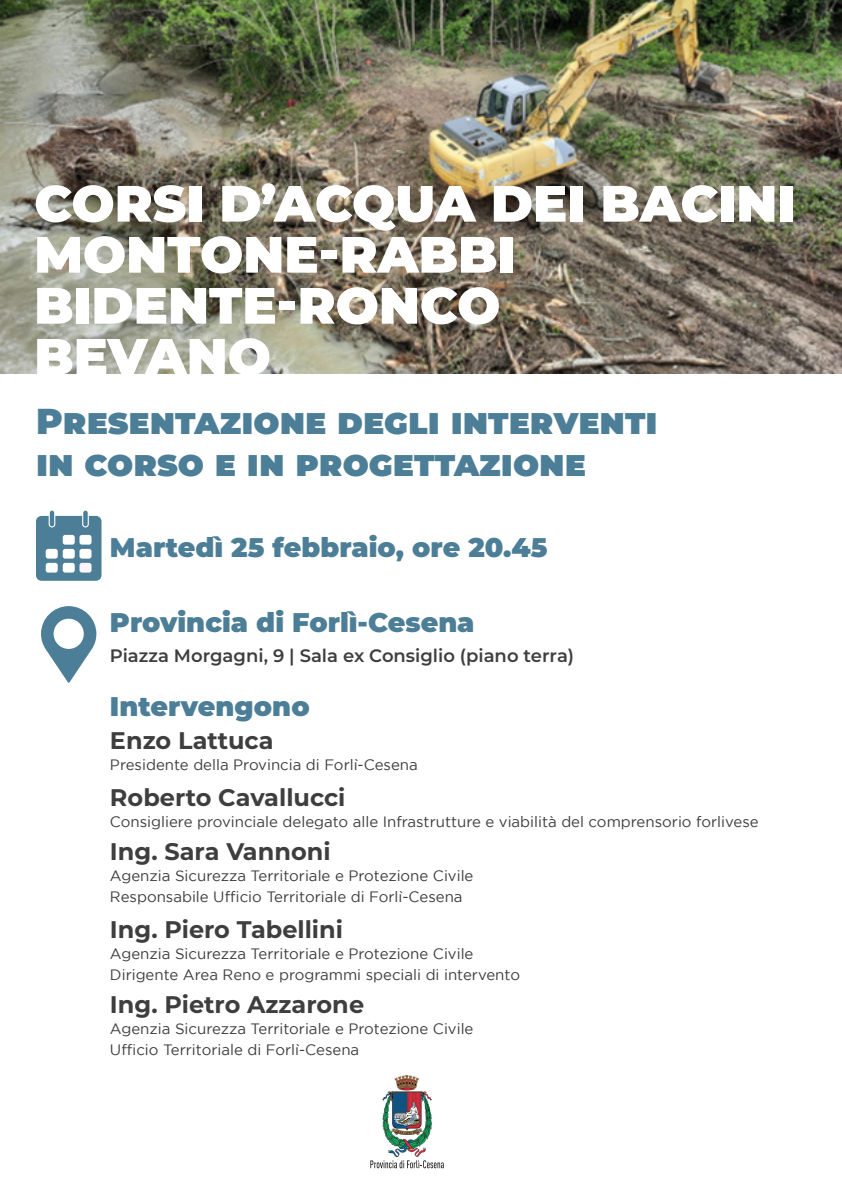
<style>
.page{position:relative;width:842px;height:1191px;background:#fff}
.page>*{position:absolute;margin:0;border:0;box-sizing:border-box;transform-origin:0 0}
.t1{font:900 51px "Montserrat";color:#fff}
.t2{font:900 36px "Montserrat";color:#4c7f97}
.t3{font:900 27px "Montserrat";color:#4c7f97}
.t4{font:700 24px "Montserrat";color:#3e3e3f}
.t5{font:600 18px "Montserrat";color:#3e3e3f}
.t6{font:15px "Gotham";color:#3e3e3f}
</style>
<div class="page">
<img style="left:0;top:0;width:842px;height:373px">
<svg style="left:36px;top:510px;width:65px;height:71px;background:#6e97aa"></svg>
<svg style="left:41px;top:532px;width:55px;height:43px;background:#55859c"></svg>
<div style="left:79px;top:535px;width:12px;height:9px;background:#fff;border-radius:2px"></div>
<div style="left:46px;top:549px;width:12px;height:9px;background:#fff;border-radius:2px"></div>
<div style="left:79px;top:549px;width:12px;height:9px;background:#fff;border-radius:2px"></div>
<div style="left:46px;top:563px;width:12px;height:9px;background:#fff;border-radius:2px"></div>
<div style="left:63px;top:535px;width:12px;height:9px;background:#fff;border-radius:2px"></div>
<div style="left:63px;top:549px;width:12px;height:9px;background:#fff;border-radius:2px"></div>
<div style="left:63px;top:563px;width:12px;height:9px;background:#fff;border-radius:2px"></div>
<div style="left:79px;top:563px;width:12px;height:9px;background:#fff5ff;border-radius:2px"></div>
<svg style="left:41px;top:606px;width:55px;height:76px"></svg>
<img style="left:383px;top:1075px;width:48px;height:81px">
<svg style="left:370px;top:1160px;width:74px;height:8px"></svg>
<p class="t1" style="left:34px;top:165px;width:762px">CORSI D’ACQUA DEI BACINI</p>
<p class="t1" style="left:34px;top:216px;width:483px">MONTONE-RABBI</p>
<p class="t1" style="left:34px;top:267px;width:467px">BIDENTE-RONCO</p>
<p class="t1" style="left:34px;top:318px;width:238px">BEVANO</p>
<p class="t2" style="left:36px;top:394px;width:623px">Presentazione degli interventi</p>
<p class="t2" style="left:36px;top:436px;width:551px">in corso e in progettazione</p>
<p class="t3" style="left:110px;top:527px;width:439px">Martedì 25 febbraio, ore 20.45</p>
<p class="t3" style="left:110px;top:602px;width:366px">Provincia di Forlì-Cesena</p>
<p class="t5" style="left:110px;top:642px;width:466px">Piazza Morgagni, 9 | Sala ex Consiglio (piano terra)</p>
<p class="t3" style="left:110px;top:686px;width:201px">Intervengono</p>
<p class="t4" style="left:110px;top:723px;width:165px">Enzo Lattuca</p>
<p class="t6" style="left:110px;top:756px;width:309px">Presidente della Provincia di Forlì-Cesena</p>
<p class="t4" style="left:110px;top:780px;width:237px">Roberto Cavallucci</p>
<p class="t6" style="left:110px;top:813px;width:650px">Consigliere provinciale delegato alle Infrastrutture e viabilità del comprensorio forlivese</p>
<p class="t4" style="left:110px;top:834px;width:222px">Ing. Sara Vannoni</p>
<p class="t6" style="left:110px;top:867px;width:365px">Agenzia Sicurezza Territoriale e Protezione Civile</p>
<p class="t6" style="left:110px;top:888px;width:354px">Responsabile Ufficio Territoriale di Forlì-Cesena</p>
<p class="t4" style="left:110px;top:912px;width:234px">Ing. Piero Tabellini</p>
<p class="t6" style="left:110px;top:945px;width:365px">Agenzia Sicurezza Territoriale e Protezione Civile</p>
<p class="t6" style="left:110px;top:966px;width:412px">Dirigente Area Reno e programmi speciali di intervento</p>
<p class="t4" style="left:110px;top:987px;width:256px">Ing. Pietro Azzarone</p>
<p class="t6" style="left:110px;top:1020px;width:365px">Agenzia Sicurezza Territoriale e Protezione Civile</p>
<p class="t6" style="left:110px;top:1041px;width:251px">Ufficio Territoriale di Forlì-Cesena</p>
</div>
